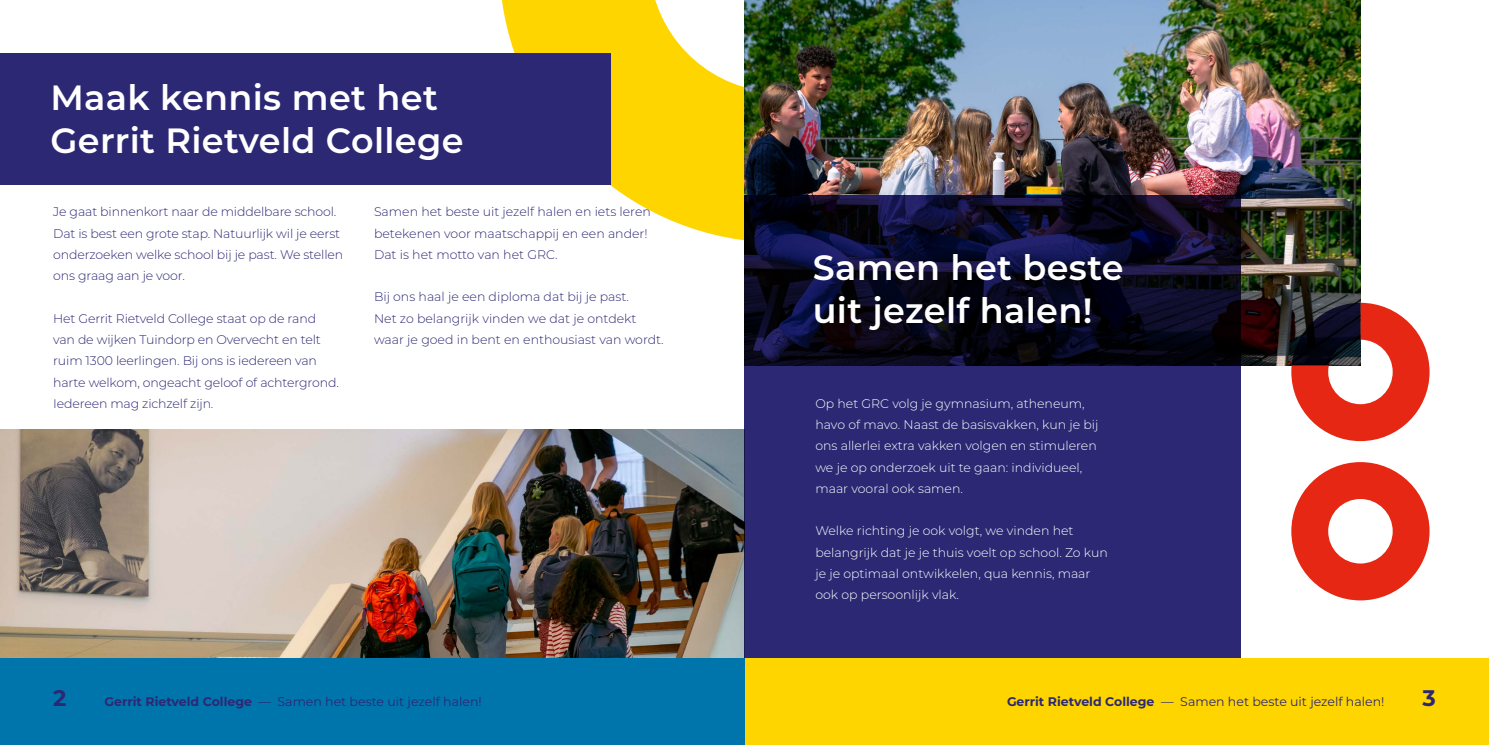
<style>
.page{position:relative;width:1489px;height:745px;background:#fff}
.page>*{position:absolute;margin:0;border:0;box-sizing:border-box;transform-origin:0 0}
.t1{font:600 35px/42.5px "Montserrat";letter-spacing:.01em;color:#fff}
.t2{font:700 22.5px "Montserrat";color:#2c2874}
.t3{font:300 12.5px/21.2px "Montserrat";letter-spacing:-.01em;color:#2c2874}
.t4{font:300 12.5px/21.2px "Montserrat";color:#fff}
.t5{font:12.5px "Montserrat";color:#2c2874}
.s1{font-weight:700}
</style>
<div class="page">
<svg style="left:499px;top:0;width:245px;height:241px;fill:#ffd500"></svg>
<img style="left:0;top:429px;width:744px;height:229px">
<div style="left:0;top:53px;width:610px;height:131px;background:#2c2874"></div>
<img style="left:744px;top:0;width:616px;height:365px">
<svg style="left:1291px;top:462px;width:138px;height:138px"></svg>
<svg style="left:1291px;top:302px;width:138px;height:139px"></svg>
<svg style="left:744px;top:195px;width:497px;height:463px;background:#1f1d56"></svg>
<div style="left:744px;top:658px;width:744px;height:86px;background:#ffd500"></div>
<div style="left:0;top:658px;width:744px;height:86px;background:#0075ac"></div>
<h1 class="t1" style="left:50px;top:75px;width:414px">Maak kennis met het<br>Gerrit Rietveld College</h1>
<p class="t3" style="left:53px;top:201px;width:291px">Je gaat binnenkort naar de middelbare school.<br>Dat is best een grote stap. Natuurlijk wil je eerst onderzoeken welke school bij je past. We stellen ons graag aan je voor.</p>
<p class="t3" style="left:53px;top:307px;width:287px">Het Gerrit Rietveld College staat op de rand van de wijken Tuindorp en Overvecht en telt ruim 1300 leerlingen. Bij ons is iedereen van harte welkom, ongeacht geloof of achtergrond.<br>Iedereen mag zichzelf zijn.</p>
<p class="t3" style="left:374px;top:201px;width:278px">Samen het beste uit jezelf halen en iets leren betekenen voor maatschappij en een ander!<br>Dat is het motto van het GRC.</p>
<p class="t3" style="left:374px;top:286px;width:291px">Bij ons haal je een diploma dat bij je past.<br>Net zo belangrijk vinden we dat je ontdekt waar je goed in bent en enthousiast van wordt.</p>
<h1 class="t1" style="left:812px;top:245px;width:312px">Samen het beste uit jezelf halen!</h1>
<p class="t4" style="left:815px;top:392px;width:284px">Op het GRC volg je gymnasium, atheneum, havo of mavo. Naast de basisvakken, kun je bij ons allerlei extra vakken volgen en stimuleren we je op onderzoek uit te gaan: individueel, maar vooral ook samen.</p>
<p class="t4" style="left:815px;top:519px;width:294px">Welke richting je ook volgt, we vinden het belangrijk dat je je thuis voelt op school. Zo kun je je optimaal ontwikkelen, qua kennis, maar ook op persoonlijk vlak.</p>
<h2 class="t2" style="left:53px;top:681px;width:15px">2</h2>
<p class="t5" style="left:104px;top:692px;width:378px"><span class="s1">Gerrit Rietveld College</span> — Samen het beste uit jezelf halen!</p>
<p class="t5" style="left:1006px;top:692px;width:379px"><span class="s1">Gerrit Rietveld College</span> — Samen het beste uit jezelf halen!</p>
<h2 class="t2" style="left:1422px;top:681px;width:15px">3</h2>
</div>
